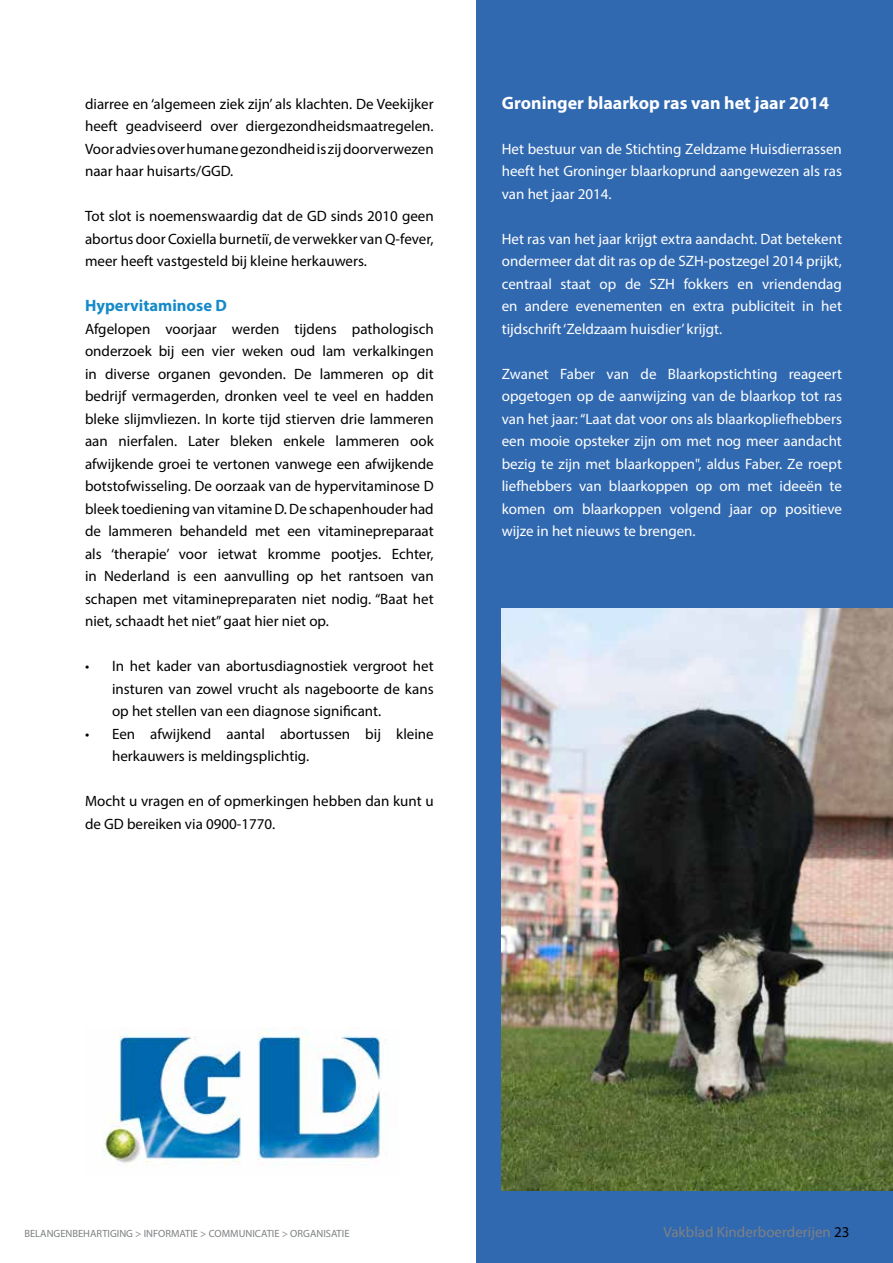
<style>
.page{position:relative;width:893px;height:1263px;background:#fff}
.page>*{position:absolute;margin:0;border:0;box-sizing:border-box;transform-origin:0 0}
.t1{font:700 18px "Myriad Pro";color:#fff}
.t2{font:700 16.5px "Myriad Pro";color:#158ac9}
.t3{font:15px/22.5px "Myriad Pro";color:#000;text-align:justify}
.t4{font:15px/22.5px "Myriad Pro";color:#fff;text-align:justify}
.t5{font:15px "Myriad Pro";color:#7e8083}
.t6{font:10.5px "Myriad Pro";color:#7e8083}
.s1{color:#000}
</style>
<div class="page">
<div style="left:476px;top:0;width:417px;height:1263px;background:#3169b1"></div>
<img style="left:102px;top:1028px;width:280px;height:138px">
<img style="left:502px;top:608px;width:391px;height:583px">
<p class="t3" style="left:85px;top:92px;width:350px">diarree en ‘algemeen ziek zijn’ als klachten. De Veekijker heeft geadviseerd over diergezondheidsmaatregelen.<br>Voor advies over humane gezondheid is zij doorverwezen naar haar huisarts/GGD.</p>
<p class="t3" style="left:85px;top:205px;width:350px">Tot slot is noemenswaardig dat de GD sinds 2010 geen abortus door Coxiella burnetiï, de verwekker van Q-fever, meer heeft vastgesteld bij kleine herkauwers.</p>
<p class="t2" style="left:85px;top:295px;width:143px">Hypervitaminose D</p>
<p class="t3" style="left:85px;top:317px;width:350px">Afgelopen voorjaar werden tijdens pathologisch onderzoek bij een vier weken oud lam verkalkingen in diverse organen gevonden. De lammeren op dit bedrijf vermagerden, dronken veel te veel en hadden bleke slijmvliezen. In korte tijd stierven drie lammeren aan nierfalen. Later bleken enkele lammeren ook afwijkende groei te vertonen vanwege een afwijkende botstofwisseling. De oorzaak van de hypervitaminose D bleek toediening van vitamine D. De schapenhouder had de lammeren behandeld met een vitaminepreparaat als ‘therapie’ voor ietwat kromme pootjes. Echter, in Nederland is een aanvulling op het rantsoen van schapen met vitaminepreparaten niet nodig. “Baat het niet, schaadt het niet” gaat hier niet op.</p>
<p class="t3" style="left:112px;top:655px;width:323px;text-indent:-27px">• In het kader van abortusdiagnostiek vergroot het insturen van zowel vrucht als nageboorte de kans op het stellen van een diagnose significant.</p>
<p class="t3" style="left:112px;top:722px;width:323px;text-indent:-27px">• Een afwijkend aantal abortussen bij kleine herkauwers is meldingsplichtig.</p>
<p class="t3" style="left:85px;top:790px;width:350px">Mocht u vragen en of opmerkingen hebben dan kunt u de GD bereiken via 0900-1770.</p>
<p class="t1" style="left:502px;top:91px;width:329px">Groninger blaarkop ras van het jaar 2014</p>
<p class="t4" style="left:502px;top:137px;width:342px">Het bestuur van de Stichting Zeldzame Huisdierrassen heeft het Groninger blaarkoprund aangewezen als ras van het jaar 2014.</p>
<p class="t4" style="left:502px;top:227px;width:342px">Het ras van het jaar krijgt extra aandacht. Dat betekent ondermeer dat dit ras op de SZH-postzegel 2014 prijkt, centraal staat op de SZH fokkers en vriendendag en andere evenementen en extra publiciteit in het tijdschrift ‘Zeldzaam huisdier’ krijgt.</p>
<p class="t4" style="left:502px;top:362px;width:342px">Zwanet Faber van de Blaarkopstichting reageert opgetogen op de aanwijzing van de blaarkop tot ras van het jaar: “Laat dat voor ons als blaarkopliefhebbers een mooie opsteker zijn om met nog meer aandacht bezig te zijn met blaarkoppen", aldus Faber. Ze roept liefhebbers van blaarkoppen op om met ideeën te komen om blaarkoppen volgend jaar op positieve wijze in het nieuws te brengen.</p>
<p class="t6" style="left:24px;top:1227px;width:327px">BELANGENBEHARTIGING &gt; INFORMATIE &gt; COMMUNICATIE &gt; ORGANISATIE</p>
<p class="t5" style="left:663px;top:1222px;width:187px">Vakblad Kinderboerderijen <span class="s1">23</span></p>
</div>
